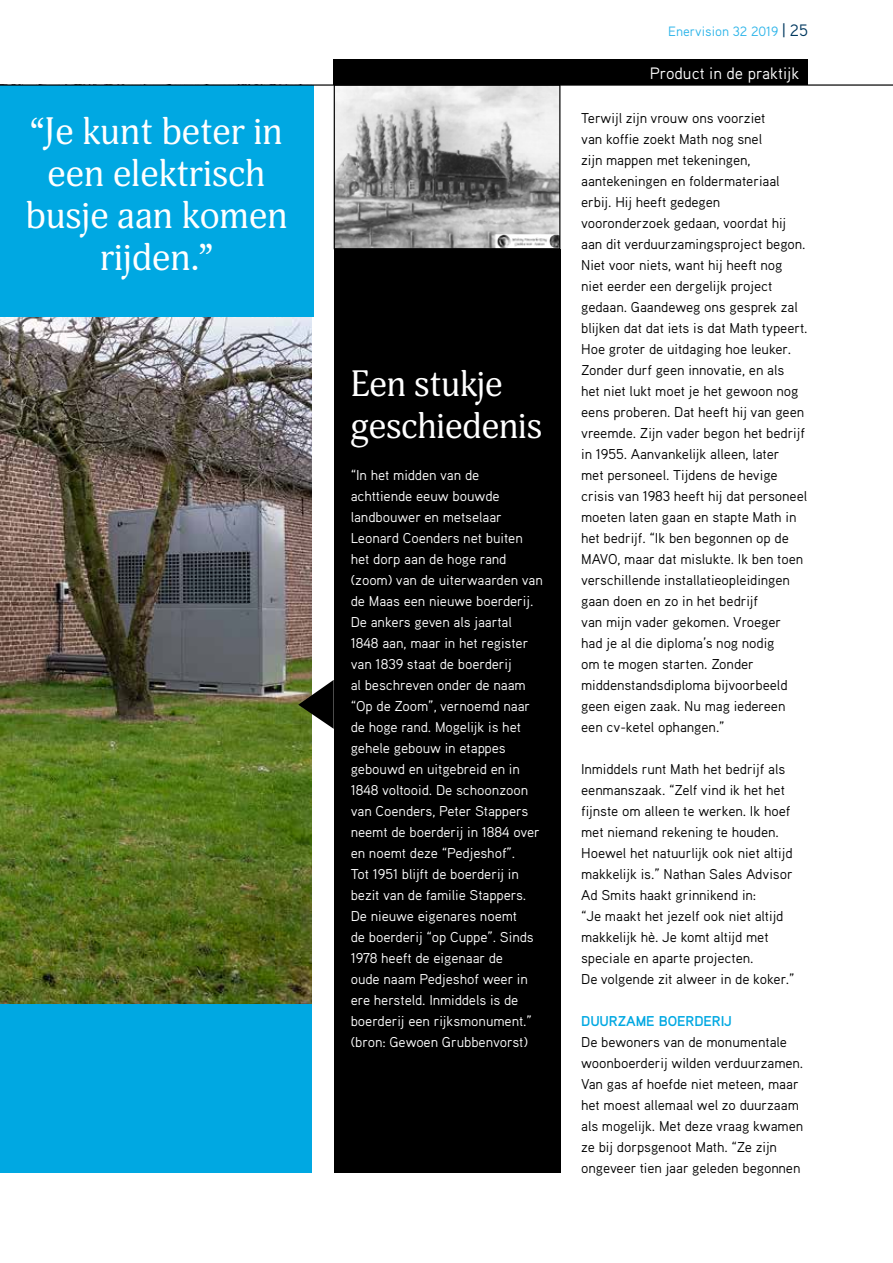
<style>
.page{position:relative;width:893px;height:1263px;background:#fff}
.page>*{position:absolute;margin:0;border:0;box-sizing:border-box;transform-origin:0 0}
.t1{font:37.5px/42px "Adonis";color:#fff;text-align:center}
.t2{font:36px/42px "Adonis";letter-spacing:-.005em;color:#fff}
.t3{font:16.5px "Aaux Pro OT";color:#fff}
.t4{font:14.25px/21px "Aaux Pro";letter-spacing:-.005em;color:#000}
.t5{font:14.25px/21px "Aaux Pro";letter-spacing:-.005em;color:#fff}
.t6{font:700 14.25px "Aaux Pro";letter-spacing:-.005em;color:#00a8e2}
.t7{font:13.5px "Aaux Pro OT";color:#2cb4e9}
.s1{font-size:16.5px;color:#00385f}
</style>
<div class="page">
<div style="left:334px;top:60px;width:474px;height:25px;background:#000"></div>
<img style="left:0;top:316px;width:312px;height:689px">
<div style="left:0;top:1005px;width:312px;height:168px;background:#00a8e2"></div>
<svg style="left:0;top:404px;width:1px;height:601px"></svg>
<div style="left:334px;top:249px;width:226px;height:924px;background:#000"></div>
<svg style="left:298px;top:680px;width:36px;height:49px"></svg>
<img style="left:336px;top:86px;width:222px;height:161px">
<div style="left:334px;top:84px;width:226px;height:165px;border:1px solid #000"></div>
<div style="left:0;top:85px;width:313px;height:231px;background:#00a8e2"></div>
<hr style="left:0;top:84px;width:893px;height:2px;background:#000">
<h1 class="t1" style="left:25px;top:111px;width:264px">“Je kunt beter in een elektrisch busje aan komen rijden.”</h1>
<h2 class="t2" style="left:351px;top:363px;width:193px">Een stukje geschiedenis</h2>
<p class="t5" style="left:351px;top:464px;width:194px">“In het midden van de achttiende eeuw bouwde landbouwer en metselaar<br>Leonard Coenders net buiten het dorp aan de hoge rand (zoom) van de uiterwaarden van de Maas een nieuwe boerderij.<br>De ankers geven als jaartal<br>1848 aan, maar in het register van 1839 staat de boerderij<br>al beschreven onder de naam “Op de Zoom”, vernoemd naar de hoge rand. Mogelijk is het gehele gebouw in etappes gebouwd en uitgebreid en in<br>1848 voltooid. De schoonzoon van Coenders, Peter Stappers neemt de boerderij in 1884 over en noemt deze “Pedjeshof”.<br>Tot 1951 blijft de boerderij in bezit van de familie Stappers.<br>De nieuwe eigenares noemt<br>de boerderij “op Cuppe”. Sinds<br>1978 heeft de eigenaar de<br>oude naam Pedjeshof weer in ere hersteld. Inmiddels is de boerderij een rijksmonument.” (bron: Gewoen Grubbenvorst)</p>
<p class="t7" style="left:668px;top:23px;width:141px">Enervision 32 2019 <span class="s1">| 25</span></p>
<p class="t3" style="left:650px;top:63px;width:151px">Product in de praktijk</p>
<p class="t4" style="left:581px;top:107px;width:228px">Terwijl zijn vrouw ons voorziet<br>van koffie zoekt Math nog snel<br>zijn mappen met tekeningen, aantekeningen en foldermateriaal erbij. Hij heeft gedegen vooronderzoek gedaan, voordat hij aan dit verduurzamingsproject begon.<br>Niet voor niets, want hij heeft nog niet eerder een dergelijk project gedaan. Gaandeweg ons gesprek zal blijken dat dat iets is dat Math typeert.<br>Hoe groter de uitdaging hoe leuker.<br>Zonder durf geen innovatie, en als<br>het niet lukt moet je het gewoon nog eens proberen. Dat heeft hij van geen vreemde. Zijn vader begon het bedrijf in 1955. Aanvankelijk alleen, later<br>met personeel. Tijdens de hevige crisis van 1983 heeft hij dat personeel moeten laten gaan en stapte Math in het bedrijf. “Ik ben begonnen op de MAVO, maar dat mislukte. Ik ben toen verschillende installatieopleidingen gaan doen en zo in het bedrijf<br>van mijn vader gekomen. Vroeger<br>had je al die diploma’s nog nodig<br>om te mogen starten. Zonder middenstandsdiploma bijvoorbeeld geen eigen zaak. Nu mag iedereen een cv-ketel ophangen.”</p>
<p class="t4" style="left:581px;top:758px;width:215px">Inmiddels runt Math het bedrijf als eenmanszaak. “Zelf vind ik het het fijnste om alleen te werken. Ik hoef met niemand rekening te houden.<br>Hoewel het natuurlijk ook niet altijd makkelijk is.” Nathan Sales Advisor Ad Smits haakt grinnikend in:<br>“Je maakt het jezelf ook niet altijd makkelijk hè. Je komt altijd met speciale en aparte projecten.<br>De volgende zit alweer in de koker.”</p>
<p class="t6" style="left:581px;top:1012px;width:152px">DUURZAME BOERDERIJ</p>
<p class="t4" style="left:581px;top:1031px;width:224px">De bewoners van de monumentale woonboerderij wilden verduurzamen.<br>Van gas af hoefde niet meteen, maar het moest allemaal wel zo duurzaam als mogelijk. Met deze vraag kwamen ze bij dorpsgenoot Math. “Ze zijn ongeveer tien jaar geleden begonnen</p>
</div>
